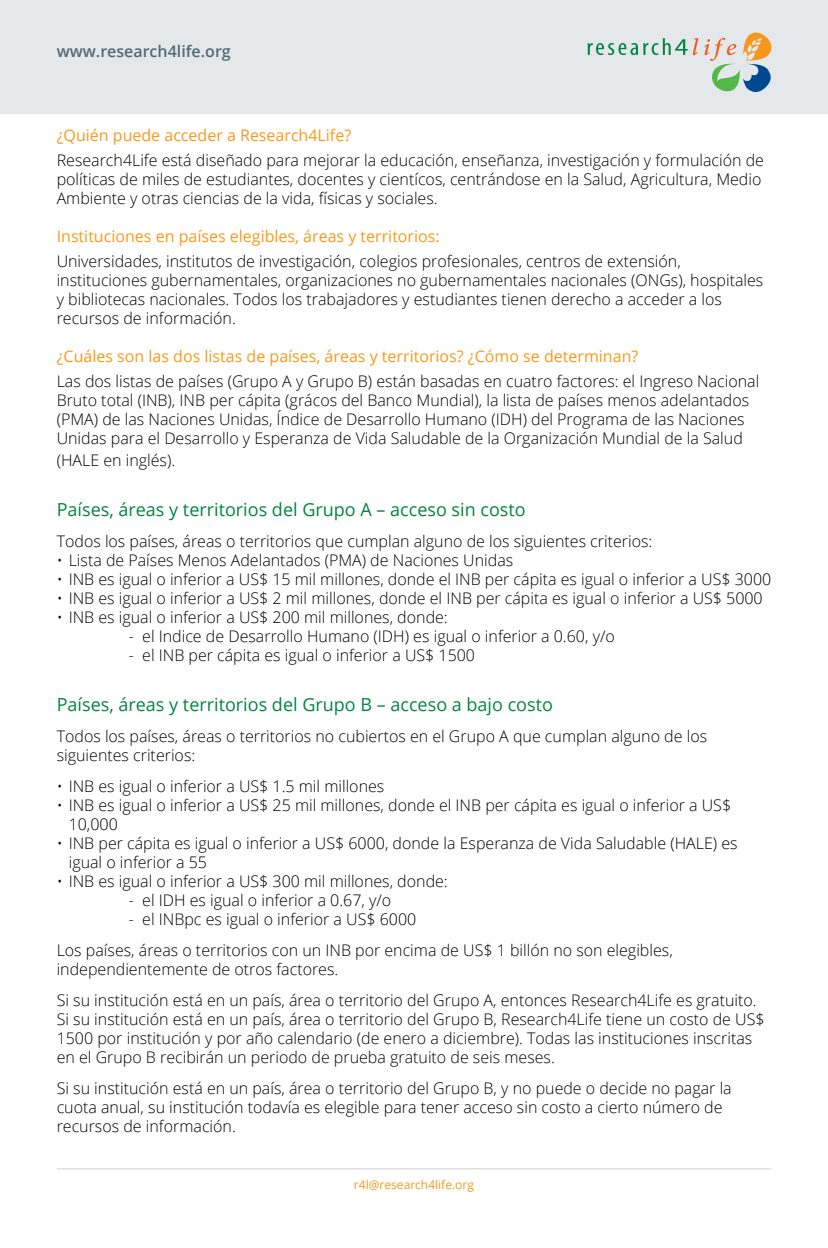
<style>
.page{position:relative;width:828px;height:1248px;background:#fff}
.page>*{position:absolute;margin:0;border:0;box-sizing:border-box;transform-origin:0 0}
.t1{font:18px "Open Sans";color:#00853f}
.t2{font:300 16px/19px "Open Sans";color:#000}
.t3{font:16px "Open Sans";color:#f8991d}
.t4{font:600 16px "Open Sans";color:#536a76}
.t5{font:12px "Open Sans";color:#f8971d}
</style>
<div class="page">
<div style="left:0;top:0;width:828px;height:114px;background:#e4e8ea"></div>
<svg style="left:587px;top:38px;width:111px;height:17px"></svg>
<svg style="left:704px;top:32px;width:67px;height:60px"></svg>
<hr style="left:57px;top:1168px;width:714px;height:1px;background:#9d9fa2">
<p class="t4" style="left:57px;top:40px;width:176px">www.research4life.org</p>
<p class="t3" style="left:57px;top:124px;width:296px">¿Quién puede acceder a Research4Life?</p>
<p class="t2" style="left:57px;top:150px;width:709px">Research4Life está diseñado para mejorar la educación, enseñanza, investigación y formulación de políticas de miles de estudiantes, docentes y cientícos, centrándose en la Salud, Agricultura, Medio<br>Ambiente y otras ciencias de la vida, físicas y sociales.</p>
<p class="t3" style="left:57px;top:225px;width:384px">Instituciones en países elegibles, áreas y territorios:</p>
<p class="t2" style="left:57px;top:251px;width:708px">Universidades, institutos de investigación, colegios profesionales, centros de extensión, instituciones gubernamentales, organizaciones no gubernamentales nacionales (ONGs), hospitales y bibliotecas nacionales. Todos los trabajadores y estudiantes tienen derecho a acceder a los recursos de información.</p>
<p class="t3" style="left:57px;top:345px;width:583px">¿Cuáles son las dos listas de países, áreas y territorios? ¿Cómo se determinan?</p>
<p class="t2" style="left:57px;top:371px;width:704px">Las dos listas de países (Grupo A y Grupo B) están basadas en cuatro factores: el Ingreso Nacional Bruto total (INB), INB per cápita (grácos del Banco Mundial), la lista de países menos adelantados (PMA) de las Naciones Unidas, Índice de Desarrollo Humano (IDH) del Programa de las Naciones Unidas para el Desarrollo y Esperanza de Vida Saludable de la Organización Mundial de la Salud</p>
<p class="t2" style="left:57px;top:450px;width:120px">(HALE en inglés).</p>
<p class="t1" style="left:57px;top:497px;width:470px">Países, áreas y territorios del Grupo A – acceso sin costo</p>
<p class="t2" style="left:57px;top:531px;width:597px">Todos los países, áreas o territorios que cumplan alguno de los siguientes criterios:</p>
<p class="t2" style="left:57px;top:550px;width:458px">• Lista de Países Menos Adelantados (PMA) de Naciones Unidas</p>
<p class="t2" style="left:57px;top:569px;width:716px">• INB es igual o inferior a US$ 15 mil millones, donde el INB per cápita es igual o inferior a US$ 3000</p>
<p class="t2" style="left:57px;top:588px;width:707px">• INB es igual o inferior a US$ 2 mil millones, donde el INB per cápita es igual o inferior a US$ 5000</p>
<p class="t2" style="left:57px;top:607px;width:392px">• INB es igual o inferior a US$ 200 mil millones, donde:</p>
<p class="t2" style="left:129px;top:626px;width:487px">- el Indice de Desarrollo Humano (IDH) es igual o inferior a 0.60, y/o</p>
<p class="t2" style="left:129px;top:645px;width:348px">- el INB per cápita es igual o inferior a US$ 1500</p>
<p class="t1" style="left:57px;top:692px;width:498px">Países, áreas y territorios del Grupo B – acceso a bajo costo</p>
<p class="t2" style="left:57px;top:726px;width:652px">Todos los países, áreas o territorios no cubiertos en el Grupo A que cumplan alguno de los siguientes criterios:</p>
<p class="t2" style="left:57px;top:776px;width:329px">• INB es igual o inferior a US$ 1.5 mil millones</p>
<p class="t2" style="left:69px;top:795px;width:664px;text-indent:-12px">• INB es igual o inferior a US$ 25 mil millones, donde el INB per cápita es igual o inferior a US$<br>10,000</p>
<p class="t2" style="left:69px;top:833px;width:670px;text-indent:-12px">• INB per cápita es igual o inferior a US$ 6000, donde la Esperanza de Vida Saludable (HALE) es igual o inferior a 55</p>
<p class="t2" style="left:57px;top:871px;width:392px">• INB es igual o inferior a US$ 300 mil millones, donde:</p>
<p class="t2" style="left:129px;top:890px;width:264px">- el IDH es igual o inferior a 0.67, y/o</p>
<p class="t2" style="left:57px;top:903px;width:617px;line-height:31px;text-indent:72px">- el INBpc es igual o inferior a US$ 6000<br>Los países, áreas o territorios con un INB por encima de US$ 1 billón no son elegibles,</p>
<p class="t2" style="left:57px;top:953px;width:701px;line-height:31px">independientemente de otros factores.<br>Si su institución está en un país, área o territorio del Grupo A, entonces Research4Life es gratuito.</p>
<p class="t2" style="left:57px;top:1009px;width:709px">Si su institución está en un país, área o territorio del Grupo B, Research4Life tiene un costo de US$<br>1500 por institución y por año calendario (de enero a diciembre). Todas las instituciones inscritas en el Grupo B recibirán un periodo de prueba gratuito de seis meses.</p>
<p class="t2" style="left:57px;top:1078px;width:676px">Si su institución está en un país, área o territorio del Grupo B, y no puede o decide no pagar la cuota anual, su institución todavía es elegible para tener acceso sin costo a cierto número de recursos de información.</p>
<p class="t5" style="left:354px;top:1176px;width:121px">r4l@research4life.org</p>
</div>
